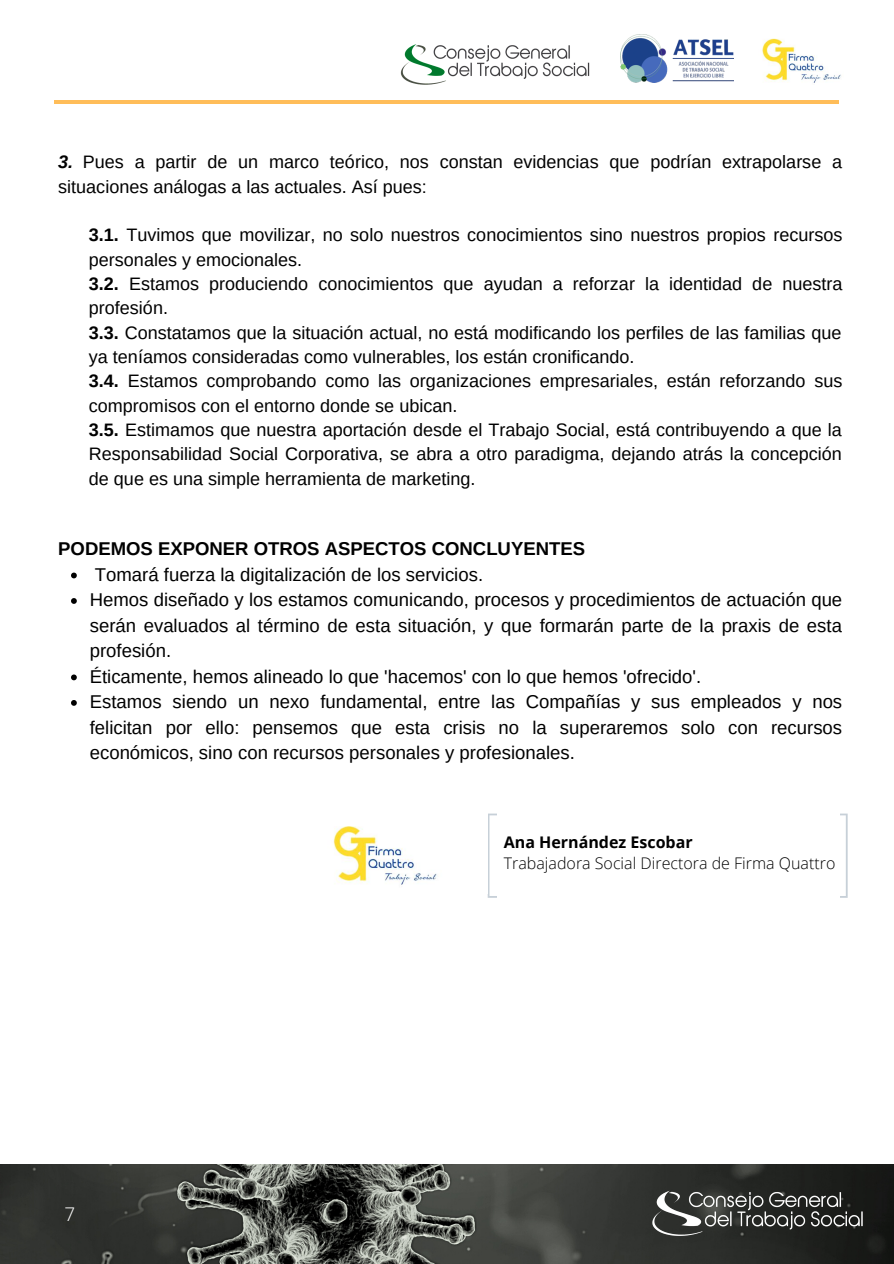
<style>
.page{position:relative;width:894px;height:1264px;background:#fff}
.page>*{position:absolute;margin:0;border:0;box-sizing:border-box;transform-origin:0 0}
.t1{font:300 18.9px "Open Sans";color:#fff}
.t2{font:18.45px/25.5px "Arimo";color:#000}
.t3{font:700 18.45px "Arimo";color:#000}
.t4{font:18px/24.3px "Arimo";color:#000}
.t5{font:300 16.05px "Open Sans";color:#000}
.t6{font:700 16.05px "Open Sans";color:#000}
.s1{font-weight:700;font-style:italic}
.s2{font-weight:700}
</style>
<div class="page">
<hr style="left:55px;top:100px;width:783px;height:3px;background:#ffbd59">
<img style="left:0;top:1164px;width:582px;height:99px">
<img style="left:582px;top:1164px;width:311px;height:99px">
<img style="left:400px;top:44px;width:190px;height:41px">
<img style="left:762px;top:38px;width:79px;height:45px">
<img style="left:620px;top:35px;width:113px;height:47px">
<svg style="left:71px;top:572px;width:6px;height:6px"></svg>
<svg style="left:71px;top:598px;width:6px;height:6px"></svg>
<svg style="left:71px;top:674px;width:6px;height:6px"></svg>
<svg style="left:71px;top:700px;width:6px;height:5px"></svg>
<svg style="left:487px;top:813px;width:360px;height:84px"></svg>
<div style="left:497px;top:812px;width:342px;height:88px;background:#fff"></div>
<img style="left:333px;top:826px;width:104px;height:59px">
<p class="t4" style="left:58px;top:150px;width:785px"><span class="s1">3.</span> Pues a partir de un marco teórico, nos constan evidencias que podrían extrapolarse a situaciones análogas a las actuales. Así pues:</p>
<p class="t4" style="left:89px;top:223px;width:754px"><span class="s2">3.1.</span> Tuvimos que movilizar, no solo nuestros conocimientos sino nuestros propios recursos personales y emocionales.<br><span class="s2">3.2.</span> Estamos produciendo conocimientos que ayudan a reforzar la identidad de nuestra profesión.<br><span class="s2">3.3.</span> Constatamos que la situación actual, no está modificando los perfiles de las familias que ya teníamos consideradas como vulnerables, los están cronificando.<br><span class="s2">3.4.</span> Estamos comprobando como las organizaciones empresariales, están reforzando sus compromisos con el entorno donde se ubican.<br><span class="s2">3.5.</span> Estimamos que nuestra aportación desde el Trabajo Social, está contribuyendo a que la Responsabilidad Social Corporativa, se abra a otro paradigma, dejando atrás la concepción de que es una simple herramienta de marketing.</p>
<p class="t3" style="left:58px;top:538px;width:528px">PODEMOS EXPONER OTROS ASPECTOS CONCLUYENTES</p>
<p class="t2" style="left:90px;top:561px;width:753px">Tomará fuerza la digitalización de los servicios.<br>Hemos diseñado y los estamos comunicando, procesos y procedimientos de actuación que serán evaluados al término de esta situación, y que formarán parte de la praxis de esta profesión.<br>Éticamente, hemos alineado lo que 'hacemos' con lo que hemos 'ofrecido'.<br>Estamos siendo un nexo fundamental, entre las Compañías y sus empleados y nos felicitan por ello: pensemos que esta crisis no la superaremos solo con recursos económicos, sino con recursos personales y profesionales.</p>
<p class="t1" style="left:65px;top:1201px;width:12px">7</p>
<p class="t6" style="left:503px;top:831px;width:190px">Ana Hernández Escobar</p>
<p class="t5" style="left:503px;top:852px;width:333px">Trabajadora Social Directora de Firma Quattro</p>
</div>
